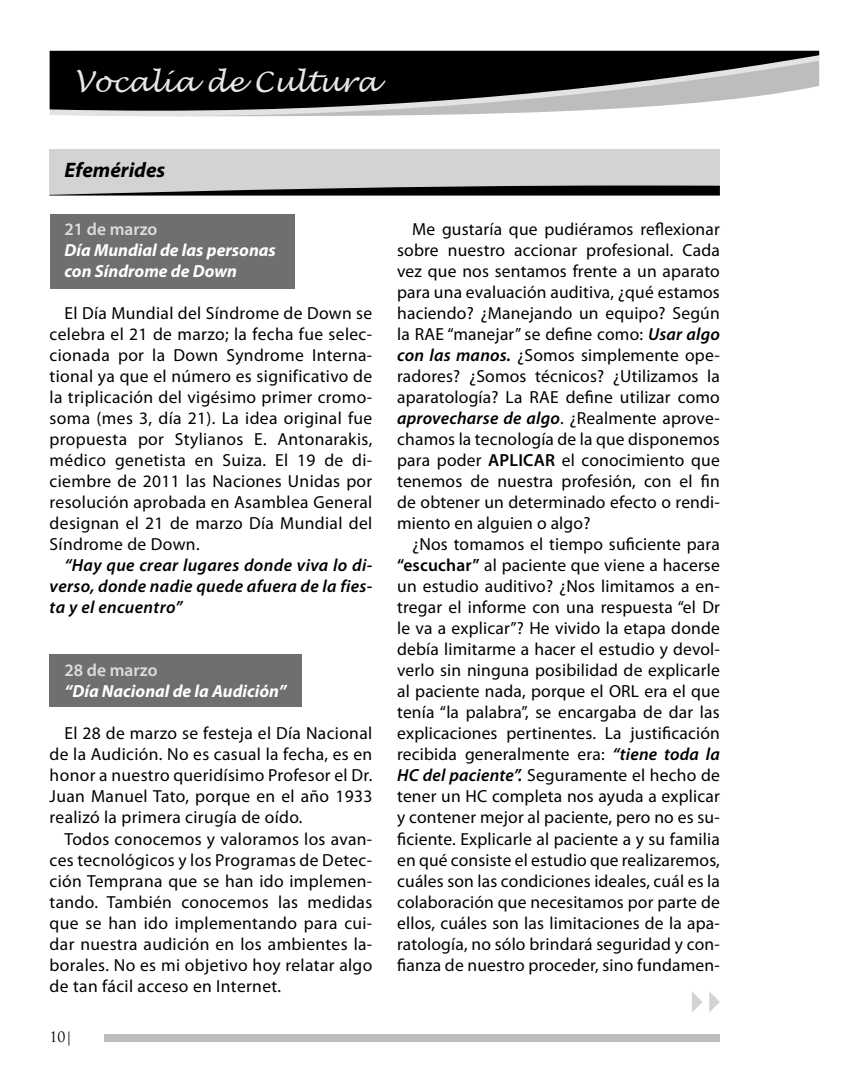
<style>
.page{position:relative;width:844px;height:1092px;background:#fff}
.page>*{position:absolute;margin:0;border:0;box-sizing:border-box;transform-origin:0 0}
.t1{font:italic 28px "Lucida Handwriting";color:#e6e7e8}
.t2{font:italic 700 21px "Myriad Pro";color:#000}
.t3{font:17.5px/21px "Myriad Pro";letter-spacing:.02em;color:#000;text-align:justify}
.t4{font:italic 600 17.5px/21px "Myriad Pro";letter-spacing:.02em;color:#000;text-align:justify}
.t5{font:italic 700 17.5px/21px "Myriad Pro";color:#fff}
.t6{font:600 17.5px "Myriad Pro";color:#dcddde}
.t7{font:14px "Trajan Pro";color:#000}
.s1{font-weight:600;font-style:italic}
.s2{font-weight:600}
</style>
<div class="page">
<div style="left:104px;top:1034px;width:615px;height:8px;background:#bcbdbf"></div>
<div style="left:50px;top:149px;width:669px;height:46px;background:#d1d3d4"></div>
<svg style="left:50px;top:185px;width:669px;height:10px"></svg>
<div style="left:50px;top:214px;width:244px;height:74px;background:#6d6f71"></div>
<svg style="left:50px;top:111px;width:514px;height:5px;background:#d9d9db"></svg>
<svg style="left:50px;top:51px;width:769px;height:60px;background:#383839"></svg>
<div style="left:50px;top:654px;width:252px;height:52px;background:#6d6f71"></div>
<svg style="left:709px;top:992px;width:10px;height:20px"></svg>
<svg style="left:692px;top:992px;width:10px;height:20px"></svg>
<h1 class="t1" style="left:74px;top:65px;width:305px">Vocalía de Cultura</h1>
<p class="t2" style="left:64px;top:156px;width:102px">Efemérides</p>
<p class="t6" style="left:64px;top:218px;width:94px">21 de marzo</p>
<p class="t5" style="left:64px;top:239px;width:213px">Día Mundial de las personas con Síndrome de Down</p>
<p class="t3" style="left:50px;top:302px;width:324px;text-indent:15px">El Día Mundial del Síndrome de Down se celebra el 21 de marzo; la fecha fue selec&shy;cionada por la Down Syndrome Interna&shy;tional ya que el número es significativo de la triplicación del vigésimo primer cromo&shy;soma (mes 3, día 21). La idea original fue propuesta por Stylianos E. Antonarakis, médico genetista en Suiza. El 19 de di&shy;ciembre de 2011 las Naciones Unidas por resolución aprobada en Asamblea General designan el 21 de marzo Día Mundial del Síndrome de Down.</p>
<p class="t4" style="left:50px;top:554px;width:324px;text-indent:15px">“Hay que crear lugares donde viva lo di&shy;verso, donde nadie quede afuera de la fies&shy;ta y el encuentro”</p>
<p class="t6" style="left:64px;top:659px;width:94px">28 de marzo</p>
<p class="t5" style="left:64px;top:680px;width:223px">“Día Nacional de la Audición”</p>
<p class="t3" style="left:50px;top:722px;width:324px;text-indent:15px">El 28 de marzo se festeja el Día Nacional de la Audición. No es casual la fecha, es en honor a nuestro queridísimo Profesor el Dr.<br>Juan Manuel Tato, porque en el año 1933 realizó la primera cirugía de oído.</p>
<p class="t3" style="left:50px;top:827px;width:324px;text-indent:15px">Todos conocemos y valoramos los avan&shy;ces tecnológicos y los Programas de Detec&shy;ción Temprana que se han ido implemen&shy;tando. También conocemos las medidas que se han ido implementando para cui&shy;dar nuestra audición en los ambientes la&shy;borales. No es mi objetivo hoy relatar algo de tan fácil acceso en Internet.</p>
<p class="t7" style="left:50px;top:1027px;width:25px">10|</p>
<p class="t3" style="left:397px;top:218px;width:324px;text-indent:15px">Me gustaría que pudiéramos reflexionar sobre nuestro accionar profesional. Cada vez que nos sentamos frente a un aparato para una evaluación auditiva, ¿qué estamos haciendo? ¿Manejando un equipo? Según la RAE “manejar” se define como: <span class="s1">Usar algo con las manos.</span> ¿Somos simplemente ope&shy;radores? ¿Somos técnicos? ¿Utilizamos la aparatología? La RAE define utilizar como <span class="s1">aprovecharse de algo</span>. ¿Realmente aprove&shy;chamos la tecnología de la que disponemos para poder <span class="s2">APLICAR</span> el conocimiento que tenemos de nuestra profesión, con el fin de obtener un determinado efecto o rendi&shy;miento en alguien o algo?</p>
<p class="t3" style="left:397px;top:533px;width:324px;text-indent:15px">¿Nos tomamos el tiempo suficiente para <span class="s2">“escuchar”</span> al paciente que viene a hacerse un estudio auditivo? ¿Nos limitamos a en&shy;tregar el informe con una respuesta “el Dr le va a explicar”? He vivido la etapa donde debía limitarme a hacer el estudio y devol&shy;verlo sin ninguna posibilidad de explicarle al paciente nada, porque el ORL era el que tenía “la palabra”, se encargaba de dar las explicaciones pertinentes. La justificación recibida generalmente era: <span class="s1">“tiene toda la HC del paciente”.</span> Seguramente el hecho de tener un HC completa nos ayuda a explicar y contener mejor al paciente, pero no es su&shy;ficiente. Explicarle al paciente a y su familia en qué consiste el estudio que realizaremos, cuáles son las condiciones ideales, cuál es la colaboración que necesitamos por parte de ellos, cuáles son las limitaciones de la apa&shy;ratología, no sólo brindará seguridad y con&shy;fianza de nuestro proceder, sino fundamen-</p>
</div>
